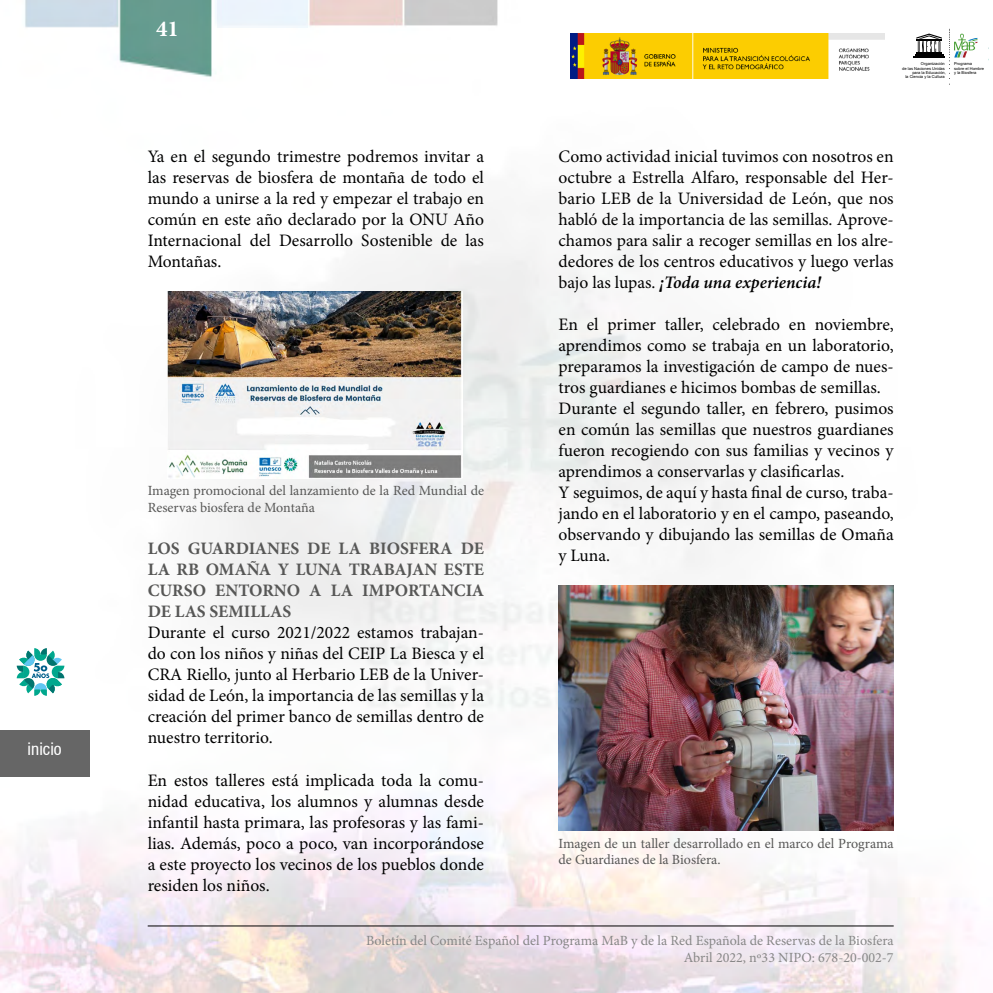
<style>
.page{position:relative;width:993px;height:993px;background:#fff}
.page>*{position:absolute;margin:0;border:0;box-sizing:border-box;transform-origin:0 0}
.t1{font:700 22.75px "Minion Pro";color:#fff}
.t2{font:17.5px/21px "Minion Pro";color:#000;text-align:justify}
.t3{font:700 17.5px/21px "Minion Pro";color:#575756;text-align:justify}
.t4{font:condensed 17.5px "Helvetica 57";color:#fff}
.t5{font:14px/16.8px "Minion Pro";color:#575756}
.t6{font:14px/16.8px "Minion Pro";color:#878787;text-align:right}
.t7{font:4.02px/4.4px "Arial";color:#000}
.s1{font-weight:600;font-style:italic}
</style>
<div class="page">
<img style="left:0;top:0;width:989px;height:992px">
<hr style="left:148px;top:925px;width:745px;height:1px;background:#000">
<div style="left:0;top:729px;width:89px;height:47px;background:#666"></div>
<div style="left:217px;top:0;width:91px;height:28px;background:#ecf4fc"></div>
<img style="left:570px;top:33px;width:314px;height:45px">
<svg style="left:17px;top:648px;width:47px;height:47px"></svg>
<hr style="left:913px;top:56px;width:31px;height:2px;background:#000">
<svg style="left:914px;top:34px;width:28px;height:22px"></svg>
<svg style="left:948px;top:29px;width:29px;height:56px"></svg>
<img style="left:167px;top:291px;width:296px;height:187px">
<img style="left:558px;top:585px;width:335px;height:245px">
<p class="t4" style="left:28px;top:738px;width:36px">inicio</p>
<h1 class="t1" style="left:156px;top:13px;width:24px">41</h1>
<p class="t7" style="left:901px;top:62px;width:45px;text-align:right">Organización<br>de las Naciones Unidas para la Educación,<br>la Ciencia y la Cultura</p>
<p class="t7" style="left:953px;top:62px;width:31px">Programa<br>sobre el Hombre y la Biosfera</p>
<p class="t2" style="left:148px;top:146px;width:338px">Ya en el segundo trimestre podremos invitar a las reservas de biosfera de montaña de todo el mundo a unirse a la red y empezar el trabajo en común en este año declarado por la ONU Año Internacional del Desarrollo Sostenible de las Montañas.</p>
<p class="t5" style="left:148px;top:482px;width:338px">Imagen promocional del lanzamiento de la Red Mundial de<br>Reservas biosfera de Montaña</p>
<p class="t3" style="left:148px;top:538px;width:338px">LOS GUARDIANES DE LA BIOSFERA DE LA RB OMAÑA Y LUNA TRABAJAN ESTE CURSO ENTORNO A LA IMPORTANCIA DE LAS SEMILLAS</p>
<p class="t2" style="left:148px;top:622px;width:338px">Durante el curso 2021/2022 estamos trabajan&shy;do con los niños y niñas del CEIP La Biesca y el CRA Riello, junto al Herbario LEB de la Univer&shy;sidad de León, la importancia de las semillas y la creación del primer banco de semillas dentro de nuestro territorio.</p>
<p class="t2" style="left:148px;top:769px;width:338px">En estos talleres está implicada toda la comu&shy;nidad educativa, los alumnos y alumnas desde infantil hasta primara, las profesoras y las fami&shy;lias. Además, poco a poco, van incorporándose a este proyecto los vecinos de los pueblos donde residen los niños.</p>
<p class="t2" style="left:558px;top:146px;width:336px">Como actividad inicial tuvimos con nosotros en octubre a Estrella Alfaro, responsable del Her&shy;bario LEB de la Universidad de León, que nos habló de la importancia de las semillas. Aprove&shy;chamos para salir a recoger semillas en los alre&shy;dedores de los centros educativos y luego verlas bajo las lupas. <span class="s1">¡Toda una experiencia!</span></p>
<p class="t2" style="left:558px;top:314px;width:336px;text-align:left">En el primer taller, celebrado en noviembre, aprendimos como se trabaja en un laboratorio, preparamos la investigación de campo de nues&shy;tros guardianes e hicimos bombas de semillas.<br>Durante el segundo taller, en febrero, pusimos en común las semillas que nuestros guardianes fueron recogiendo con sus familias y vecinos y aprendimos a conservarlas y clasificarlas.<br>Y seguimos, de aquí y hasta final de curso, traba&shy;jando en el laboratorio y en el campo, paseando, observando y dibujando las semillas de Omaña y Luna.</p>
<p class="t5" style="left:558px;top:834px;width:336px">Imagen de un taller desarrollado en el marco del Programa de Guardianes de la Biosfera.</p>
<p class="t6" style="left:366px;top:931px;width:529px">Boletín del Comité Español del Programa MaB y de la Red Española de Reservas de la Biosfera<br>Abril 2022, nº33 NIPO: 678-20-002-7</p>
</div>
